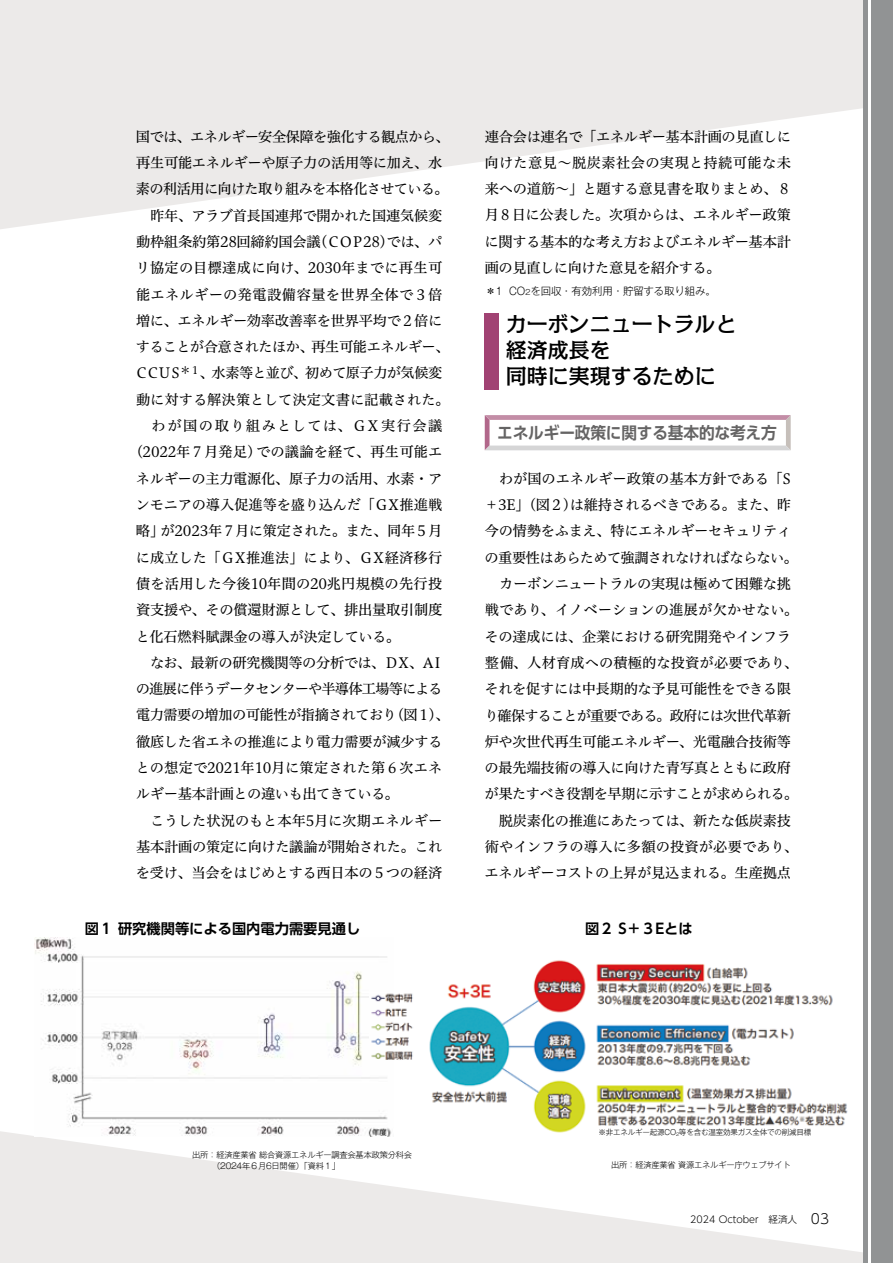
<style>
.page{position:relative;width:893px;height:1263px;background:#fff}
.page>*{position:absolute;margin:0;border:0;box-sizing:border-box;transform-origin:0 0}
.t1{font:500 21px/26.2px "Kakumin Pro";color:#000}
.t2{font:700 16.5px "UD Shin Go Pro De";letter-spacing:-.01em;color:#656464;scale:.95 1}
.t3{font:14.25px/26.2px "Hiragino UD Serif Std W4";letter-spacing:-.02em;color:#000;text-align:justify}
.t4{font:14.25px "Hiragino UD Serif Std W4";letter-spacing:-.045em;color:#000}
.t5{font:14.25px "Hiragino UD Serif Std W4";letter-spacing:.01em;color:#000}
.t6{font:14.25px "Hiragino UD Serif Std W4";color:#000}
.t7{font:700 14.25px "UD Shin Go Pro De";color:#000}
.t8{font:14.25px "Hiragino UD Serif Std W4";letter-spacing:.005em;color:#000}
.t9{font:14.25px "Hiragino UD Serif Std W4";letter-spacing:-.04em;color:#000}
.t10{font:14.25px "Hiragino UD Serif Std W4";letter-spacing:-.05em;color:#000}
.t11{font:14.25px "Hiragino UD Serif Std W4";letter-spacing:-.065em;color:#000}
.t12{font:14.25px "Hiragino UD Serif Std W4";letter-spacing:.025em;color:#000}
.t13{font:14.25px "Hiragino UD Serif Std W4";letter-spacing:.095em;color:#000}
.t14{font:300 10.5px "Gothic MB101 Pro";letter-spacing:-.02em;color:#000}
.t15{font:300 9.6px "UD Shin Go Pro";color:#000}
.t16{font:300 8.25px/11.2px "Gothic MB101 Pro";letter-spacing:-.025em;color:#000}
.t17{font:300 7.5px "Gothic MB101 Pro";letter-spacing:-.02em;color:#000}
.s1{font-size:7.5px}
.s2{font-size:4.5px}
.s3{font-size:13.8px}
</style>
<div class="page">
<svg style="left:0;top:0;width:863px;height:229px;fill:#eceae9"></svg>
<svg style="left:0;top:1131px;width:863px;height:132px;fill:#eceae9"></svg>
<hr style="left:863px;top:0;width:4px;height:1263px;background:#919394">
<div style="left:872px;top:0;width:21px;height:1263px;background:#919394"></div>
<svg style="left:485px;top:415px;width:306px;height:35px"></svg>
<img style="left:427px;top:960px;width:424px;height:174px">
<div style="left:598px;top:1125px;width:214px;height:24px;background:#fff"></div>
<div style="left:485px;top:313px;width:14px;height:76px;background:#a14273"></div>
<img style="left:34px;top:938px;width:359px;height:198px">
<img style="left:370px;top:989px;width:43px;height:82px">
<p class="t4" style="left:136px;top:125px;width:315px">国では、エネルギー安全保障を強化する観点から、</p>
<p class="t3" style="left:136px;top:149px;width:308px">再生可能エネルギーや原子力の活用等に加え、水</p>
<p class="t10" style="left:136px;top:178px;width:314px">素の利活用に向けた取り組みを本格化させている。</p>
<p class="t3" style="left:136px;top:201px;width:308px">　昨年、アラブ首長国連邦で開かれた国連気候変</p>
<p class="t3" style="left:136px;top:228px;width:308px">動枠組条約第28回締約国会議（ＣＯＰ28）では、パ</p>
<p class="t5" style="left:136px;top:257px;width:308px">リ協定の目標達成に向け、2030年までに再生可</p>
<p class="t12" style="left:136px;top:283px;width:308px">能エネルギーの発電設備容量を世界全体で３倍</p>
<p class="t3" style="left:136px;top:306px;width:308px">増に、エネルギー効率改善率を世界平均で２倍に</p>
<p class="t3" style="left:136px;top:333px;width:315px">することが合意されたほか、再生可能エネルギー、</p>
<p class="t4" style="left:135px;top:362px;width:309px">ＣＣＵＳ<sup>＊１</sup>、水素等と並び、初めて原子力が気候変</p>
<p class="t6" style="left:136px;top:389px;width:315px">動に対する解決策として決定文書に記載された。</p>
<p class="t13" style="left:136px;top:415px;width:308px">　わが国の取り組みとしては、ＧＸ実行会議</p>
<p class="t8" style="left:129px;top:441px;width:315px">（2022年７月発足）での議論を経て、再生可能エ</p>
<p class="t3" style="left:136px;top:464px;width:308px">ネルギーの主力電源化、原子力の活用、水素・ア</p>
<p class="t3" style="left:136px;top:491px;width:308px">ンモニアの導入促進等を盛り込んだ「ＧＸ推進戦</p>
<p class="t3" style="left:136px;top:517px;width:308px">略」が2023年７月に策定された。また、同年５月</p>
<p class="t3" style="left:136px;top:543px;width:308px">に成立した「ＧＸ推進法」により、ＧＸ経済移行</p>
<p class="t5" style="left:136px;top:573px;width:308px">債を活用した今後10年間の20兆円規模の先行投</p>
<p class="t3" style="left:136px;top:596px;width:308px">資支援や、その償還財源として、排出量取引制度</p>
<p class="t3" style="left:136px;top:622px;width:266px">と化石燃料賦課金の導入が決定している。</p>
<p class="t3" style="left:136px;top:648px;width:310px">　なお、最新の研究機関等の分析では、ＤＸ、ＡＩ</p>
<p class="t11" style="left:136px;top:678px;width:308px">の進展に伴うデータセンターや半導体工場等による</p>
<p class="t9" style="left:136px;top:704px;width:315px">電力需要の増加の可能性が指摘されており（図１）、</p>
<p class="t3" style="left:136px;top:727px;width:308px">徹底した省エネの推進により電力需要が減少する</p>
<p class="t3" style="left:136px;top:754px;width:308px">との想定で2021年10月に策定された第６次エネ</p>
<p class="t3" style="left:136px;top:780px;width:265px">ルギー基本計画との違いも出てきている。</p>
<p class="t6" style="left:136px;top:809px;width:308px">　こうした状況のもと本年5月に次期エネルギー</p>
<p class="t3" style="left:136px;top:833px;width:308px">基本計画の策定に向けた議論が開始された。これ</p>
<p class="t3" style="left:136px;top:859px;width:308px">を受け、当会をはじめとする西日本の５つの経済</p>
<p class="t7" style="left:85px;top:917px;width:277px">図１ 研究機関等による国内電力需要見通し</p>
<p class="t3" style="left:485px;top:122px;width:308px">連合会は連名で｢エネルギー基本計画の見直しに向けた意見～脱炭素社会の実現と持続可能な未来への道筋～｣と題する意見書を取りまとめ､８月８日に公表した。次項からは、エネルギー政策に関する基本的な考え方およびエネルギー基本計画の見直しに向けた意見を紹介する。</p>
<h1 class="t1" style="left:485px;top:308px;width:253px">　カーボンニュートラルと　経済成長を<br>　同時に実現するために</h1>
<p class="t14" style="left:485px;top:282px;width:232px">＊1 ＣＯ<span class="s1">２</span>を回収・有効利用・貯留する取り組み。</p>
<p class="t2" style="left:497px;top:420px;width:296px">エネルギー政策に関する基本的な考え方</p>
<p class="t3" style="left:484px;top:464px;width:315px;text-align:left">　わが国のエネルギー政策の基本方針である「S＋3E」（図２）は維持されるべきである。また、昨今の情勢をふまえ、特にエネルギーセキュリティの重要性はあらためて強調されなければならない。　カーボンニュートラルの実現は極めて困難な挑戦であり、イノベーションの進展が欠かせない。その達成には､企業における研究開発やインフラ整備､人材育成への積極的な投資が必要であり、それを促すには中長期的な予見可能性をできる限り確保することが重要である。政府には次世代革新炉や次世代再生可能エネルギー、光電融合技術等の最先端技術の導入に向けた青写真とともに政府が果たすべき役割を早期に示すことが求められる。　脱炭素化の推進にあたっては、新たな低炭素技術やインフラの導入に多額の投資が必要であり、エネルギーコストの上昇が見込まれる。生産拠点</p>
<p class="t7" style="left:585px;top:917px;width:109px">図２ S＋３Eとは</p>
<p class="t17" style="left:598px;top:1126px;width:215px">※非エネルギー起源CO<span class="s2">2</span>等を含む温室効果ガス全体での削減目標</p>
<p class="t16" style="left:192px;top:1147px;width:221px">出所：経済産業省 総合資源エネルギー調査会基本政策分科会　　　（2024年６月6日開催）「資料１」</p>
<p class="t16" style="left:611px;top:1158px;width:181px">出所：経済産業省 資源エネルギー庁ウェブサイト</p>
<p class="t15" style="left:690px;top:1211px;width:140px">2024 October　経済人<span class="s3">　03</span></p>
</div>
